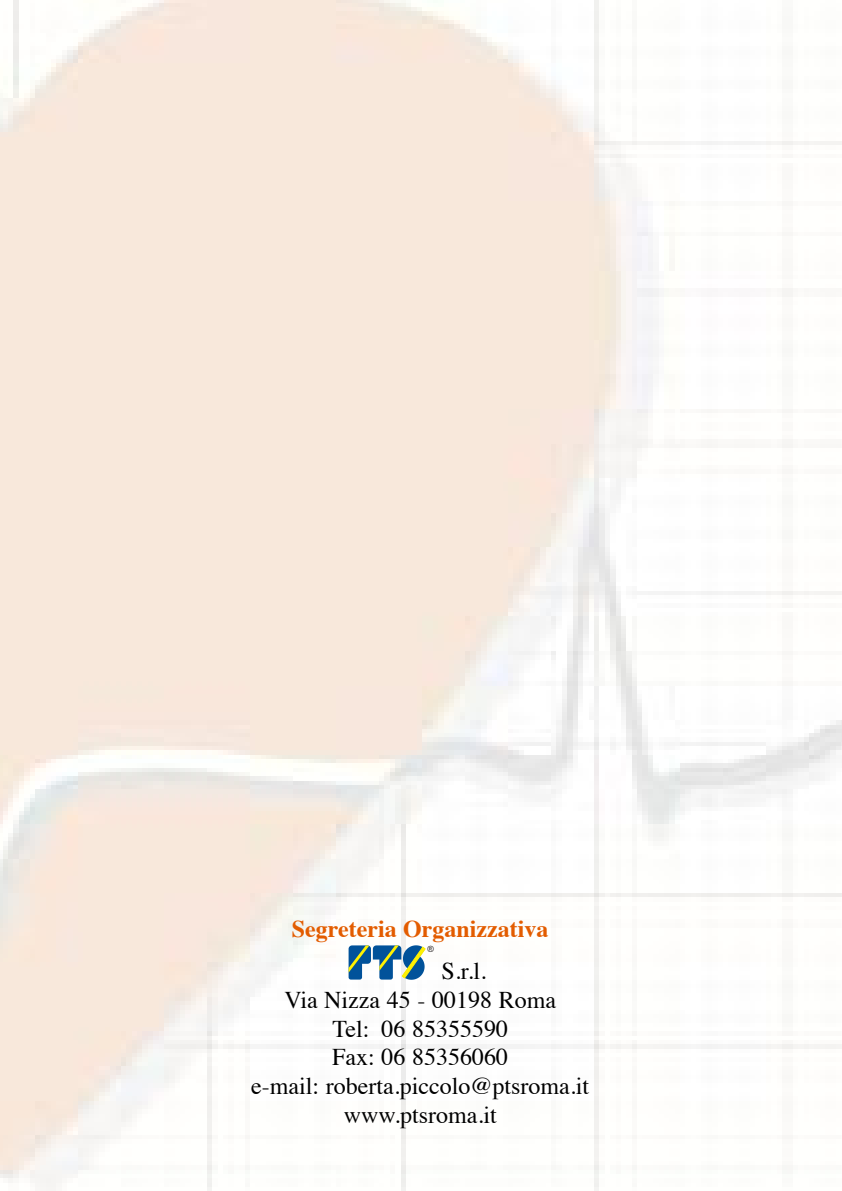
<style>
.page{position:relative;width:842px;height:1191px;background:#fff}
.page>*{position:absolute;margin:0;border:0;box-sizing:border-box;transform-origin:0 0}
.t1{font:24px "Times";color:#000}
.t2{font:700 24px "Times";color:#e35c00}
.t3{font:8.6px "Arial";color:#231f20}
</style>
<div class="page">
<img style="left:0;top:0;width:842px;height:1191px">
<svg style="left:349px;top:945px;width:76px;height:34px"></svg>
<p class="t2" style="left:292px;top:919px;width:258px">Segreteria Organizzativa</p>
<p class="t1" style="left:442px;top:961px;width:46px">S.r.l.</p>
<p class="t1" style="left:284px;top:989px;width:273px">Via Nizza 45 - 00198 Roma</p>
<p class="t1" style="left:332px;top:1018px;width:177px">Tel: 06 85355590</p>
<p class="t1" style="left:332px;top:1047px;width:177px">Fax: 06 85356060</p>
<p class="t1" style="left:251px;top:1076px;width:339px">e-mail: roberta.piccolo@ptsroma.it</p>
<p class="t1" style="left:344px;top:1105px;width:155px">www.ptsroma.it</p>
<p class="t3" style="left:428px;top:943px;width:8px">®</p>
</div>
